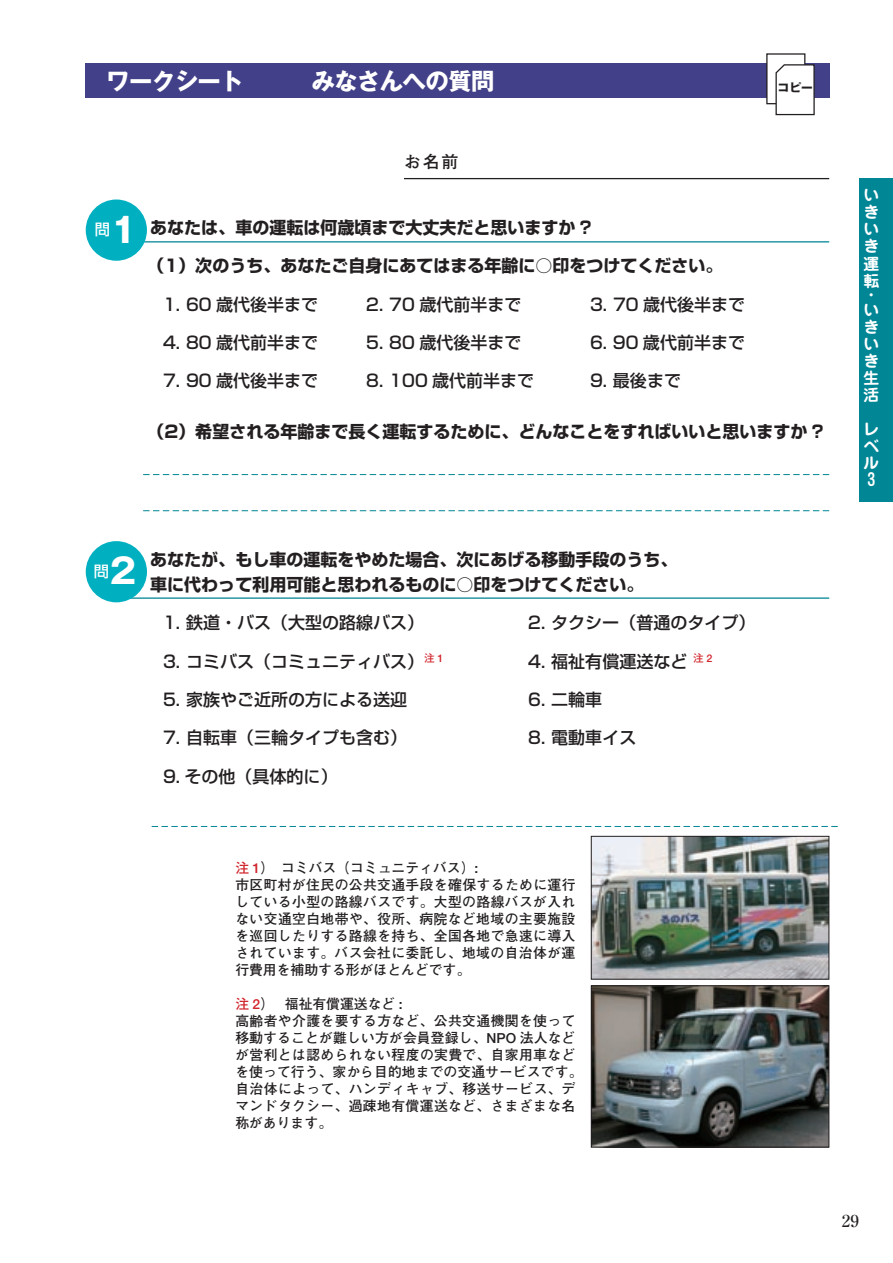
<style>
.page{position:relative;width:893px;height:1263px;background:#fff}
.page>*{position:absolute;margin:0;border:0;box-sizing:border-box;transform-origin:0 0}
.t1{font:700 34.5px "Gothic MB101";color:#fff}
.t2{font:700 23.4px "Gothic MB101";letter-spacing:-.025em;color:#fff}
.t3{font:500 16.95px "Shin Go";color:#231f20}
.t4{font:700 16.95px/25.5px "Shin Go";color:#231f20}
.t5{font:700 16.95px "Futo Go B101";color:#231f20}
.t6{font:500 16.95px "Ryumin";color:#231f20}
.t7{font:700 15.9px/17px "Jun 501";color:#fff;text-align:justify}
.t8{font:500 15.3px "Shin Go";color:#fff}
.t9{font:700 13.8px/17px "Futo Go B101";letter-spacing:.03em;color:#231f20}
.t10{font:700 11.7px "Gothic MB101";color:#231f20}
.s1{color:#d1232a}
</style>
<div class="page">
<hr style="left:404px;top:178px;width:425px;height:1px;background:#231f20">
<div style="left:859px;top:179px;width:34px;height:323px;background:#008695"></div>
<div style="left:85px;top:64px;width:744px;height:34px;background:#424088"></div>
<hr style="left:117px;top:241px;width:712px;height:1px;background:#008695">
<svg style="left:143px;top:474px;width:686px;height:1px"></svg>
<svg style="left:143px;top:510px;width:686px;height:1px"></svg>
<svg style="left:152px;top:826px;width:686px;height:1px"></svg>
<hr style="left:121px;top:597px;width:708px;height:2px;background:#008695">
<div style="left:767px;top:54px;width:38px;height:50px;background:#fff"></div>
<div style="left:766px;top:53px;width:39px;height:51px;border:1px solid #231f20"></div>
<svg style="left:775px;top:64px;width:40px;height:52px"></svg>
<div style="left:86px;top:199px;width:61px;height:62px;background:#00b0c1;border-radius:50%"></div>
<div style="left:86px;top:541px;width:61px;height:61px;background:#00b0c1;border-radius:50%"></div>
<img style="left:593px;top:838px;width:234px;height:139px">
<div style="left:591px;top:836px;width:238px;height:143px;border:1px solid #231f20"></div>
<img style="left:593px;top:987px;width:234px;height:158px">
<div style="left:591px;top:985px;width:238px;height:162px;border:1px solid #231f20"></div>
<h2 class="t2" style="left:106px;top:64px;width:390px">ワークシート　　　みなさんへの質問</h2>
<p class="t5" style="left:404px;top:152px;width:56px">お名前</p>
<p class="t10" style="left:778px;top:79px;width:37px">コピー</p>
<p class="t8" style="left:95px;top:220px;width:17px">問</p>
<h1 class="t1" style="left:111px;top:205px;width:28px">1</h1>
<p class="t4" style="left:150px;top:214px;width:443px">あなたは、車の運転は何歳頃まで大丈夫だと思いますか ?</p>
<p class="t4" style="left:147px;top:252px;width:577px">（1）次のうち、あなたご自身にあてはまる年齢に○印をつけてください。</p>
<p class="t3" style="left:163px;top:293px;width:157px">1. 60 歳代後半まで</p>
<p class="t3" style="left:366px;top:293px;width:157px">2. 70 歳代前半まで</p>
<p class="t3" style="left:163px;top:331px;width:157px">4. 80 歳代前半まで</p>
<p class="t3" style="left:366px;top:331px;width:157px">5. 80 歳代後半まで</p>
<p class="t3" style="left:163px;top:370px;width:157px">7. 90 歳代後半まで</p>
<p class="t3" style="left:366px;top:370px;width:170px">8. 100 歳代前半まで</p>
<p class="t4" style="left:147px;top:418px;width:678px">（2）希望される年齢まで長く運転するために、どんなことをすればいいと思いますか ?</p>
<p class="t3" style="left:590px;top:293px;width:157px">3. 70 歳代後半まで</p>
<p class="t3" style="left:590px;top:331px;width:157px">6. 90 歳代前半まで</p>
<p class="t3" style="left:590px;top:370px;width:92px">9. 最後まで</p>
<p class="t8" style="left:94px;top:561px;width:17px">問</p>
<h1 class="t1" style="left:110px;top:546px;width:28px">2</h1>
<p class="t4" style="left:150px;top:546px;width:529px">あなたが、もし車の運転をやめた場合、次にあげる移動手段のうち、車に代わって利用可能と思われるものに○印をつけてください。</p>
<p class="t3" style="left:163px;top:612px;width:263px">1. 鉄道・バス（大型の路線バス）</p>
<p class="t3" style="left:528px;top:612px;width:229px">2. タクシー（普通のタイプ）</p>
<p class="t3" style="left:163px;top:650px;width:282px">3. コミバス（コミュニティバス）<sup>注</sup> <sup>1</sup></p>
<p class="t3" style="left:528px;top:650px;width:185px">4. 福祉有償運送など<sup>注</sup> <sup>2</sup></p>
<p class="t3" style="left:163px;top:688px;width:246px">5. 家族やご近所の方による送迎</p>
<p class="t3" style="left:528px;top:688px;width:75px">6. 二輪車</p>
<p class="t3" style="left:163px;top:727px;width:246px">7. 自転車（三輪タイプも含む）</p>
<p class="t3" style="left:528px;top:727px;width:110px">8. 電動車イス</p>
<p class="t3" style="left:163px;top:765px;width:176px">9. その他（具体的に）</p>
<p class="t9" style="left:235px;top:860px;width:342px"><span class="s1">注 1</span>）　コミバス（コミュニティバス）:<br>市区町村が住民の公共交通手段を確保するために運行している小型の路線バスです。大型の路線バスが入れない交通空白地帯や、役所、病院など地域の主要施設を巡回したりする路線を持ち、全国各地で急速に導入されています。バス会社に委託し、地域の自治体が運行費用を補助する形がほとんどです。</p>
<p class="t9" style="left:235px;top:996px;width:348px"><span class="s1">注 2</span>）　 福祉有償運送など :<br>高齢者や介護を要する方など、公共交通機関を使って移動することが難しい方が会員登録し、NPO 法人などが営利とは認められない程度の実費で、自家用車などを使って行う、家から目的地までの交通サービスです。自治体によって、ハンディキャブ、移送サービス、デマンドタクシー、過疎地有償運送など、さまざまな名称があります。</p>
<p class="t7" style="left:862px;top:186px;width:11px;rotate:-1deg">いきいき運転</p>
<p class="t7" style="left:862px;top:318px;width:11px;rotate:-1deg">きいき生活</p>
<p class="t7" style="left:862px;top:420px;width:10px;rotate:-1deg">レベル３</p>
<p class="t6" style="left:842px;top:1210px;width:19px">29</p>
</div>
